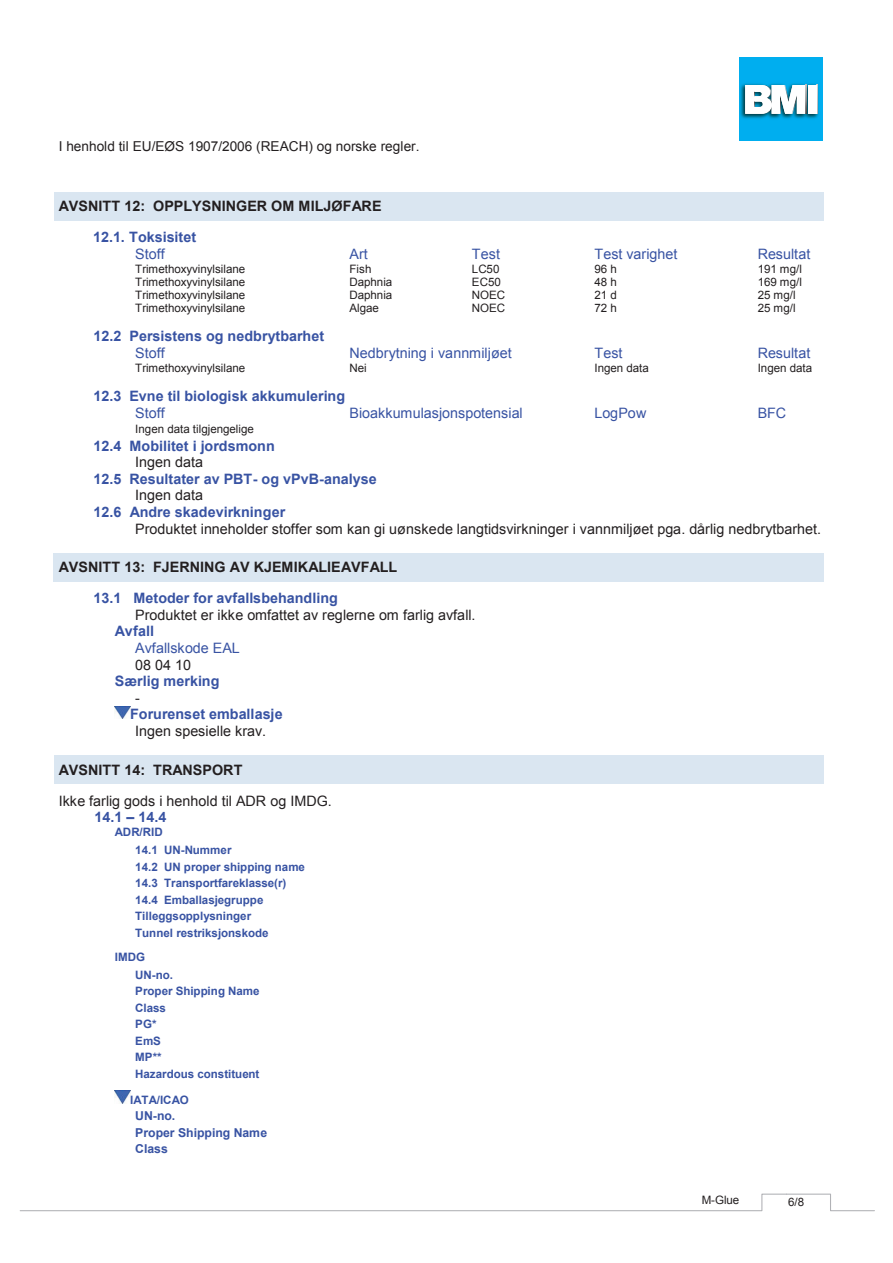
<style>
.page{position:relative;width:893px;height:1263px;background:#fff}
.page>*{position:absolute;margin:0;border:0;box-sizing:border-box;transform-origin:0 0}
.t1{font:14.4px/16.4px "Arial";color:#231f20}
.t2{font:700 14.4px "Arial";color:#3853a3}
.t3{font:14.4px "Arial";color:#3853a3}
.t4{font:700 14.4px "Arial";color:#231f20}
.t5{font:13.65px "Arial";color:#231f20}
.t6{font:700 12.3px/16.5px "Arial";letter-spacing:-.005em;color:#3853a3}
.t7{font:11.55px/13.2px "Arial";letter-spacing:-.005em;color:#231f20}
.t8{font:700 11.55px/16.5px "Arial";color:#3853a3}
.s1{font-weight:700;color:#3853a3}
</style>
<div class="page">
<svg style="left:19px;top:1193px;width:856px;height:19px"></svg>
<div style="left:54px;top:192px;width:769px;height:29px;background:#dae6f1"></div>
<div style="left:54px;top:553px;width:770px;height:29px;background:#dae6f1"></div>
<img style="left:115px;top:706px;width:15px;height:13px">
<div style="left:54px;top:756px;width:769px;height:28px;background:#dae6f1"></div>
<img style="left:115px;top:1091px;width:15px;height:13px">
<div style="left:740px;top:57px;width:83px;height:84px;background:#00aeef"></div>
<img style="left:739px;top:82px;width:80px;height:39px">
<svg style="left:817px;top:85px;width:1px;height:29px"></svg>
<svg style="left:745px;top:85px;width:61px;height:29px;background:#d8e6e9"></svg>
<div style="left:808px;top:85px;width:9px;height:29px;background:#fff"></div>
<p class="t5" style="left:59px;top:137px;width:362px">I henhold til EU/EØS 1907/2006 (REACH) og norske regler.</p>
<p class="t4" style="left:59px;top:197px;width:324px">AVSNITT 12: OPPLYSNINGER OM MILJØFARE</p>
<p class="t2" style="left:93px;top:228px;width:104px">12.1. Toksisitet</p>
<p class="t3" style="left:135px;top:244px;width:31px">Stoff</p>
<p class="t3" style="left:349px;top:244px;width:20px">Art</p>
<p class="t3" style="left:472px;top:244px;width:30px">Test</p>
<p class="t3" style="left:594px;top:244px;width:85px">Test varighet</p>
<p class="t3" style="left:758px;top:244px;width:54px">Resultat</p>
<p class="t7" style="left:135px;top:262px;width:112px;text-align:justify">Trimethoxyvinylsilane Trimethoxyvinylsilane Trimethoxyvinylsilane Trimethoxyvinylsilane</p>
<p class="t7" style="left:349px;top:262px;width:44px">Fish<br>Daphnia<br>Daphnia<br>Algae</p>
<p class="t7" style="left:472px;top:262px;width:35px">LC50<br>EC50<br>NOEC<br>NOEC</p>
<p class="t7" style="left:594px;top:262px;width:24px;text-align:justify">96 h 48 h 21 d 72 h</p>
<p class="t7" style="left:758px;top:262px;width:46px">191 mg/l<br>169 mg/l<br>25 mg/l<br>25 mg/l</p>
<p class="t2" style="left:93px;top:327px;width:232px">12.2 Persistens og nedbrytbarhet</p>
<p class="t3" style="left:135px;top:344px;width:31px">Stoff</p>
<p class="t3" style="left:349px;top:344px;width:164px">Nedbrytning i vannmiljøet</p>
<p class="t3" style="left:594px;top:344px;width:30px">Test</p>
<p class="t3" style="left:758px;top:344px;width:54px">Resultat</p>
<p class="t7" style="left:135px;top:361px;width:112px">Trimethoxyvinylsilane</p>
<p class="t7" style="left:349px;top:361px;width:19px">Nei</p>
<p class="t7" style="left:594px;top:361px;width:56px">Ingen data</p>
<p class="t7" style="left:758px;top:361px;width:56px">Ingen data</p>
<p class="t2" style="left:93px;top:387px;width:253px">12.3 Evne til biologisk akkumulering</p>
<p class="t3" style="left:135px;top:403px;width:31px">Stoff</p>
<p class="t3" style="left:349px;top:403px;width:175px">Bioakkumulasjonspotensial</p>
<p class="t3" style="left:594px;top:403px;width:53px">LogPow</p>
<p class="t3" style="left:758px;top:403px;width:30px">BFC</p>
<p class="t7" style="left:135px;top:423px;width:120px">Ingen data tilgjengelige</p>
<p class="t2" style="left:93px;top:436px;width:183px">12.4 Mobilitet i jordsmonn</p>
<p class="t1" style="left:135px;top:454px;width:69px">Ingen data</p>
<p class="t2" style="left:93px;top:469px;width:285px">12.5 Resultater av PBT- og vPvB-analyse</p>
<p class="t1" style="left:135px;top:487px;width:69px">Ingen data</p>
<p class="t2" style="left:93px;top:502px;width:193px">12.6 Andre skadevirkninger</p>
<p class="t1" style="left:135px;top:520px;width:687px">Produktet inneholder stoffer som kan gi uønskede langtidsvirkninger i vannmiljøet pga. dårlig nedbrytbarhet.</p>
<p class="t4" style="left:59px;top:558px;width:340px">AVSNITT 13: FJERNING AV KJEMIKALIEAVFALL</p>
<p class="t2" style="left:93px;top:589px;width:246px">13.1 Metoder for avfallsbehandling</p>
<p class="t1" style="left:135px;top:607px;width:342px">Produktet er ikke omfattet av reglerne om farlig avfall.</p>
<p class="t2" style="left:115px;top:622px;width:41px">Avfall</p>
<p class="t3" style="left:135px;top:639px;width:106px">Avfallskode EAL</p>
<p class="t1" style="left:135px;top:657px;width:57px">08 04 10</p>
<p class="t2" style="left:115px;top:671px;width:106px">Særlig merking</p>
<p class="t1" style="left:135px;top:690px;width:6px">-</p>
<p class="t2" style="left:130px;top:704px;width:154px">Forurenset emballasje</p>
<p class="t1" style="left:135px;top:723px;width:132px">Ingen spesielle krav.</p>
<p class="t4" style="left:59px;top:760px;width:185px">AVSNITT 14: TRANSPORT</p>
<p class="t1" style="left:95px;top:793px;width:239px;text-indent:-36px">Ikke farlig gods i henhold til ADR og IMDG.<br><span class="s1">14.1</span> <span class="s1">–</span> <span class="s1">14.4</span></p>
<p class="t8" style="left:135px;top:823px;width:98px;line-height:18px;text-indent:-20px">ADR/RID<br>14.1 UN-Nummer</p>
<p class="t8" style="left:135px;top:859px;width:171px">14.2 UN proper shipping name<br>14.3 Transportfareklasse(r)<br>14.4 Emballasjegruppe<br>Tilleggsopplysninger<br>Tunnel restriksjonskode</p>
<p class="t8" style="left:135px;top:948px;width:39px;line-height:18px;text-indent:-20px">IMDG<br>UN-no.</p>
<p class="t8" style="left:135px;top:983px;width:126px">Proper Shipping Name<br>Class<br>PG*<br>EmS<br>MP**<br>Hazardous constituent</p>
<p class="t8" style="left:130px;top:1092px;width:60px">IATA/ICAO</p>
<p class="t6" style="left:135px;top:1108px;width:133px">UN-no.<br>Proper Shipping Name<br>Class</p>
<p class="t7" style="left:702px;top:1193px;width:39px">M-Glue</p>
<p class="t7" style="left:788px;top:1195px;width:18px">6/8</p>
</div>
